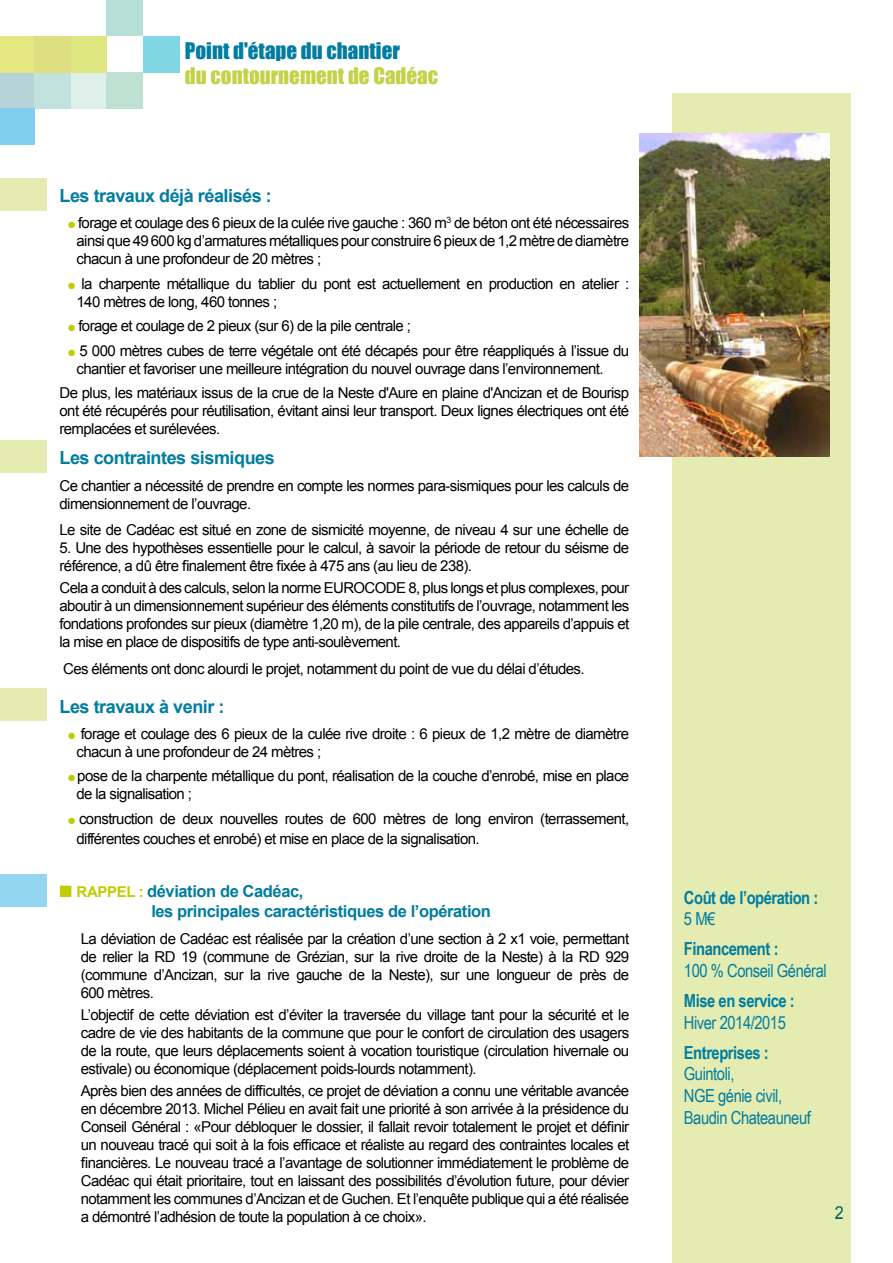
<style>
.page{position:relative;width:893px;height:1263px;background:#fff}
.page>*{position:absolute;margin:0;border:0;box-sizing:border-box;transform-origin:0 0}
.t1{font:21px "Impact";color:#c3d247}
.t2{font:21px "Impact";color:#007da0}
.t3{font:18px/21.6px "Arial Narrow";letter-spacing:-.025em;color:#007da0}
.t4{font:700 18px "Arial";letter-spacing:-.025em;color:#007da0}
.t5{font:700 18px "Arial Narrow";letter-spacing:-.025em;color:#007da0}
.t6{font:18px "Arial";color:#016565;scale:.9 1}
.t7{font:700 16.5px/19.8px "Arial";letter-spacing:-.025em;color:#007da0}
.t8{font:15px/18px "Arial";letter-spacing:-.04em;color:#000}
.s1{color:#c0ce00}
.s2{font-size:15px;color:#c0ce00}
</style>
<div class="page">
<div style="left:0;top:874px;width:47px;height:33px;background:#94d6f1"></div>
<div style="left:672px;top:94px;width:178px;height:1169px;background:#e5ecb1"></div>
<div style="left:0;top:178px;width:47px;height:33px;background:#e5ecb1"></div>
<div style="left:71px;top:72px;width:36px;height:36px;background:#dfefea"></div>
<div style="left:107px;top:72px;width:36px;height:36px;background:#bee1d4"></div>
<div style="left:0;top:72px;width:34px;height:36px;background:#b6d3d8"></div>
<div style="left:71px;top:36px;width:36px;height:36px;background:#dee680"></div>
<div style="left:107px;top:0;width:36px;height:36px;background:#b5dfd8"></div>
<div style="left:143px;top:36px;width:36px;height:36px;background:#80d6e3"></div>
<div style="left:0;top:36px;width:34px;height:36px;background:#e4e880"></div>
<div style="left:34px;top:72px;width:37px;height:36px;background:#c2e3dd"></div>
<div style="left:0;top:108px;width:35px;height:37px;background:#80ceef"></div>
<div style="left:34px;top:36px;width:37px;height:36px;background:#dddf80"></div>
<div style="left:0;top:440px;width:47px;height:33px;background:#e5ecb1"></div>
<div style="left:0;top:688px;width:47px;height:33px;background:#e5ecb1"></div>
<img style="left:639px;top:133px;width:191px;height:324px">
<h1 class="t2" style="left:185px;top:38px;width:216px">Point d'étape du chantier</h1>
<h1 class="t1" style="left:185px;top:63px;width:255px">du contournement de Cadéac</h1>
<p class="t4" style="left:60px;top:184px;width:214px">Les travaux déjà réalisés :</p>
<p class="t8" style="left:77px;top:214px;width:554px;text-align:justify;text-indent:-9px"><span class="s1">●</span> forage et coulage des 6 pieux de la culée rive gauche : 360 m<sup>3</sup> de béton ont été nécessaires ainsi que 49 600 kg d’armatures métalliques pour construire 6 pieux de 1,2 mètre de diamètre chacun à une profondeur de 20 mètres ;</p>
<p class="t8" style="left:77px;top:275px;width:554px;text-indent:-9px"><span class="s1">●</span> la charpente métallique du tablier du pont est actuellement en production en atelier :<br>140 mètres de long, 460 tonnes ;</p>
<p class="t8" style="left:68px;top:317px;width:344px"><span class="s1">●</span> forage et coulage de 2 pieux (sur 6) de la pile centrale ;</p>
<p class="t8" style="left:77px;top:341px;width:554px;text-indent:-8px"><span class="s1">●</span> 5 000 mètres cubes de terre végétale ont été décapés pour être réappliqués à l’issue du chantier et favoriser une meilleure intégration du nouvel ouvrage dans l’environnement.</p>
<p class="t8" style="left:60px;top:384px;width:571px;text-align:justify">De plus, les matériaux issus de la crue de la Neste d'Aure en plaine d'Ancizan et de Bourisp ont été récupérés pour réutilisation, évitant ainsi leur transport. Deux lignes électriques ont été remplacées et surélevées.</p>
<p class="t4" style="left:60px;top:446px;width:217px">Les contraintes sismiques</p>
<p class="t8" style="left:60px;top:476px;width:571px">Ce chantier a nécessité de prendre en compte les normes para-sismiques pour les calculs de dimensionnement de l’ouvrage.</p>
<p class="t8" style="left:60px;top:521px;width:571px">Le site de Cadéac est situé en zone de sismicité moyenne, de niveau 4 sur une échelle de</p>
<p class="t8" style="left:60px;top:539px;width:571px">5. Une des hypothèses essentielle pour le calcul, à savoir la période de retour du séisme de référence, a dû être finalement être fixée à 475 ans (au lieu de 238).</p>
<p class="t8" style="left:60px;top:579px;width:571px;text-align:justify">Cela a conduit à des calculs, selon la norme EUROCODE 8, plus longs et plus complexes, pour aboutir à un dimensionnement supérieur des éléments constitutifs de l’ouvrage, notamment les fondations profondes sur pieux (diamètre 1,20 m), de la pile centrale, des appareils d’appuis et la mise en place de dispositifs de type anti-soulèvement.</p>
<p class="t8" style="left:63px;top:660px;width:523px">Ces éléments ont donc alourdi le projet, notamment du point de vue du délai d’études.</p>
<p class="t4" style="left:60px;top:694px;width:167px">Les travaux à venir :</p>
<p class="t8" style="left:77px;top:725px;width:554px;text-indent:-9px"><span class="s1">●</span> forage et coulage des 6 pieux de la culée rive droite : 6 pieux de 1,2 mètre de diamètre chacun à une profondeur de 24 mètres ;</p>
<p class="t8" style="left:77px;top:767px;width:554px;text-indent:-9px"><span class="s1">●</span> pose de la charpente métallique du pont, réalisation de la couche d’enrobé, mise en place de la signalisation ;</p>
<p class="t8" style="left:77px;top:809px;width:554px;line-height:19.8px;text-indent:-9px"><span class="s1">●</span> construction de deux nouvelles routes de 600 mètres de long environ (terrassement, différentes couches et enrobé) et mise en place de la signalisation.</p>
<p class="t7" style="left:151px;top:882px;width:341px;text-indent:-92px"><span class="s1">■</span> <span class="s2">RAPPEL :</span> déviation de Cadéac,<br>les principales caractéristiques de l’opération</p>
<p class="t8" style="left:81px;top:929px;width:550px;text-align:justify">La déviation de Cadéac est réalisée par la création d’une section à 2 x1 voie, permettant de relier la RD 19 (commune de Grézian, sur la rive droite de la Neste) à la RD 929 (commune d’Ancizan, sur la rive gauche de la Neste), sur une longueur de près de 600 mètres.</p>
<p class="t8" style="left:81px;top:1006px;width:550px;text-align:justify">L’objectif de cette déviation est d’éviter la traversée du village tant pour la sécurité et le cadre de vie des habitants de la commune que pour le confort de circulation des usagers de la route, que leurs déplacements soient à vocation touristique (circulation hivernale ou estivale) ou économique (déplacement poids-lourds notamment).</p>
<p class="t8" style="left:81px;top:1082px;width:550px;text-align:justify">Après bien des années de difficultés, ce projet de déviation a connu une véritable avancée en décembre 2013. Michel Pélieu en avait fait une priorité à son arrivée à la présidence du Conseil Général : «Pour débloquer le dossier, il fallait revoir totalement le projet et définir un nouveau tracé qui soit à la fois efficace et réaliste au regard des contraintes locales et financières. Le nouveau tracé a l’avantage de solutionner immédiatement le problème de Cadéac qui était prioritaire, tout en laissant des possibilités d’évolution future, pour dévier notamment les communes d’Ancizan et de Guchen. Et l’enquête publique qui a été réalisée a démontré l’adhésion de toute la population à ce choix».</p>
<p class="t5" style="left:684px;top:884px;width:136px">Coût de l’opération :</p>
<p class="t3" style="left:684px;top:907px;width:33px">5 M€</p>
<p class="t5" style="left:684px;top:935px;width:96px">Financement :</p>
<p class="t3" style="left:684px;top:959px;width:144px">100 % Conseil Général</p>
<p class="t5" style="left:684px;top:987px;width:112px">Mise en service :</p>
<p class="t3" style="left:684px;top:1011px;width:104px">Hiver 2014/2015</p>
<p class="t5" style="left:684px;top:1039px;width:86px">Entreprises :</p>
<p class="t3" style="left:684px;top:1062px;width:128px">Guintoli,<br>NGE génie civil,<br>Baudin Chateauneuf</p>
<p class="t6" style="left:835px;top:1201px;width:12px">2</p>
</div>
